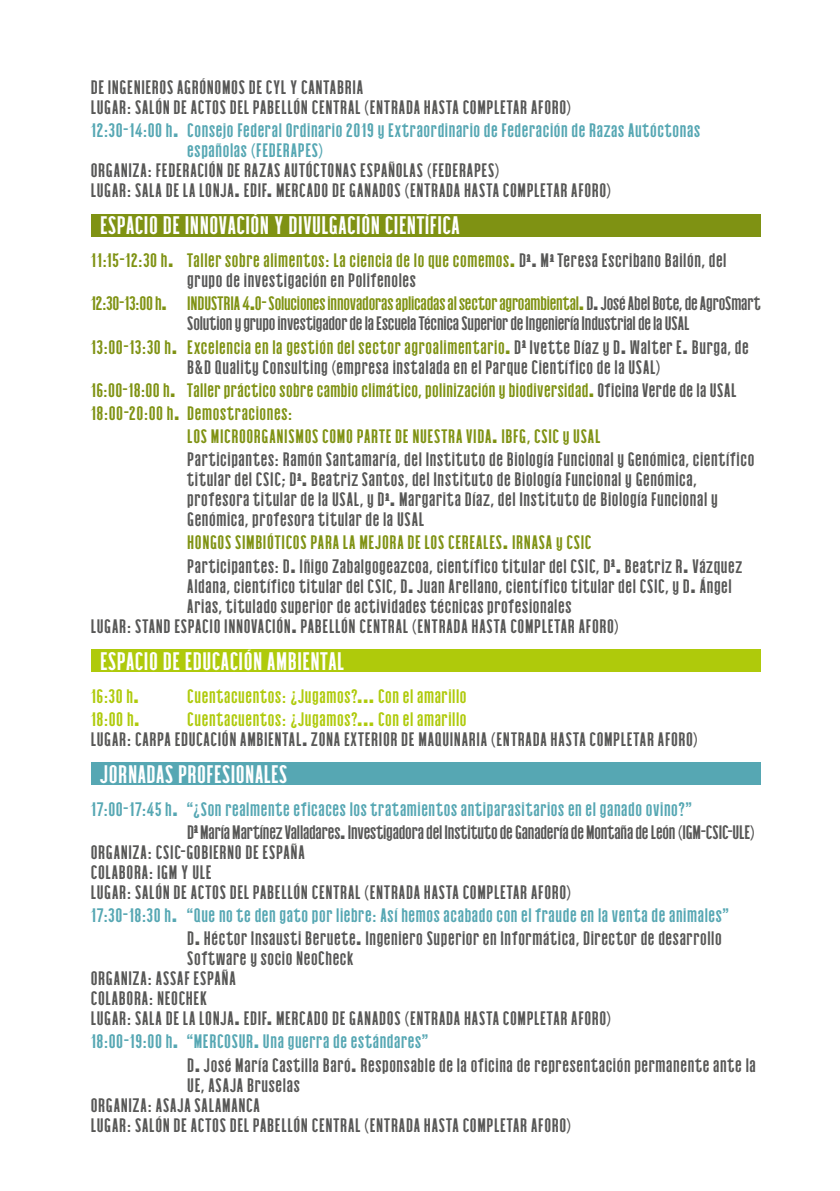
<style>
.page{position:relative;width:840px;height:1191px;background:#fff}
.page>*{position:absolute;margin:0;border:0;box-sizing:border-box;transform-origin:0 0}
.t1{font:26px "Raanan";letter-spacing:.02em;color:#fff}
.t2{font:20px/20px "Raanan";letter-spacing:.03em;color:#575756}
.t3{font:20px/20px "Raanan";letter-spacing:.03em;color:#56a7b3}
.t4{font:20px/20px "Raanan";letter-spacing:-.01em;color:#575756}
.t5{font:20px "Raanan";letter-spacing:.03em;color:#7f9213}
.t6{font:20px "Raanan";letter-spacing:.03em;color:#afca0b}
.s1{color:#7f9213}
.s2{color:#575756}
</style>
<div class="page">
<div style="left:91px;top:214px;width:669px;height:22px;background:#7f9213"></div>
<div style="left:91px;top:649px;width:669px;height:23px;background:#afca0b"></div>
<div style="left:91px;top:762px;width:669px;height:23px;background:#56a7b3"></div>
<p class="t2" style="left:91px;top:77px;width:273px">DE INGENIEROS AGRÓNOMOS DE CYL Y CANTABRIA</p>
<p class="t2" style="left:91px;top:97px;width:482px">LUGAR: SALÓN DE ACTOS DEL PABELLÓN CENTRAL (ENTRADA HASTA COMPLETAR AFORO)</p>
<p class="t3" style="left:187px;top:120px;width:514px;text-indent:-96px">12:30-14:00 h. Consejo Federal Ordinario 2019 y Extraordinario de Federación de Razas Autóctonas españolas (FEDERAPES)</p>
<p class="t2" style="left:91px;top:160px;width:410px">ORGANIZA: FEDERACIÓN DE RAZAS AUTÓCTONAS ESPAÑOLAS (FEDERAPES)</p>
<p class="t2" style="left:91px;top:180px;width:522px">LUGAR: SALA DE LA LONJA. EDIF. MERCADO DE GANADOS (ENTRADA HASTA COMPLETAR AFORO)</p>
<p class="t1" style="left:100px;top:213px;width:361px">ESPACIO DE INNOVACIÓN Y DIVULGACIÓN CIENTÍFICA</p>
<p class="t2" style="left:187px;top:250px;width:540px;text-indent:-96px"><span class="s1">11:15-12:30 h. Taller sobre alimentos: La ciencia de lo que comemos.</span> D<sup>ª</sup>. M<sup>ª</sup> Teresa Escribano Bailón, del grupo de investigación en Polifenoles</p>
<p class="t4" style="left:187px;top:293px;width:574px;text-indent:-96px"><span class="s1">12:30-13:00 h. INDUSTRIA 4.0- Soluciones innovadoras aplicadas al sector agroambiental.</span> D. José Abel Bote, de AgroSmart<br>Solution y grupo investigador de la Escuela Técnica Superior de Ingeniería Industrial de la USAL</p>
<p class="t2" style="left:91px;top:337px;width:659px;text-align:center"><span class="s1">13:00-13:30 h. Excelencia en la gestión del sector agroalimentario.</span> D<sup>ª</sup> Ivette Díaz y D. Walter E. Burga, de<br>B&amp;D Quality Consulting (empresa instalada en el Parque Científico de la USAL)</p>
<p class="t5" style="left:91px;top:380px;width:646px">16:00-18:00 h. Taller práctico sobre cambio climático, polinización y biodiversidad. <span class="s2">Oficina Verde de la USAL</span></p>
<p class="t5" style="left:91px;top:404px;width:203px">18:00-20:00 h. Demostraciones:</p>
<p class="t5" style="left:187px;top:427px;width:414px">LOS MICROORGANISMOS COMO PARTE DE NUESTRA VIDA. IBFG, CSIC y USAL</p>
<p class="t2" style="left:187px;top:449px;width:568px">Participantes: Ramón Santamaría, del Instituto de Biología Funcional y Genómica, científico titular del CSIC; D<sup>ª</sup>. Beatriz Santos, del Instituto de Biología Funcional y Genómica, profesora titular de la USAL, y D<sup>ª</sup>. Margarita Díaz, del Instituto de Biología Funcional y Genómica, profesora titular de la USAL</p>
<p class="t5" style="left:187px;top:533px;width:405px">HONGOS SIMBIÓTICOS PARA LA MEJORA DE LOS CEREALES. IRNASA y CSIC</p>
<p class="t2" style="left:187px;top:555px;width:556px">Participantes: D. Iñigo Zabalgogeazcoa, científico titular del CSIC, D<sup>ª</sup>. Beatriz R. Vázquez<br>Aldana, científico titular del CSIC, D. Juan Arellano, científico titular del CSIC, y D. Ángel<br>Arias, titulado superior de actividades técnicas profesionales</p>
<p class="t2" style="left:91px;top:615px;width:530px">LUGAR: STAND ESPACIO INNOVACIÓN. PABELLÓN CENTRAL (ENTRADA HASTA COMPLETAR AFORO)</p>
<p class="t1" style="left:100px;top:648px;width:245px">ESPACIO DE EDUCACIÓN AMBIENTAL</p>
<p class="t6" style="left:91px;top:686px;width:50px">16:30 h.</p>
<p class="t6" style="left:187px;top:686px;width:281px">Cuentacuentos: ¿Jugamos?... Con el amarillo</p>
<p class="t6" style="left:91px;top:709px;width:50px">18:00 h.</p>
<p class="t6" style="left:187px;top:709px;width:281px">Cuentacuentos: ¿Jugamos?... Con el amarillo</p>
<p class="t2" style="left:91px;top:729px;width:609px">LUGAR: CARPA EDUCACIÓN AMBIENTAL. ZONA EXTERIOR DE MAQUINARIA (ENTRADA HASTA COMPLETAR AFORO)</p>
<p class="t1" style="left:100px;top:761px;width:188px">JORNADAS PROFESIONALES</p>
<p class="t3" style="left:91px;top:799px;width:601px">17:00-17:45 h. “¿Son realmente eficaces los tratamientos antiparasitarios en el ganado ovino?”</p>
<p class="t4" style="left:187px;top:822px;width:569px">D<sup>ª</sup> María Martínez Valladares. Investigadora del Instituto de Ganadería de Montaña de León (IGM-CSIC-ULE)</p>
<p class="t2" style="left:91px;top:842px;width:215px">ORGANIZA: CSIC-GOBIERNO DE ESPAÑA</p>
<p class="t2" style="left:91px;top:862px;width:122px">COLABORA: IGM Y ULE</p>
<p class="t2" style="left:91px;top:882px;width:482px">LUGAR: SALÓN DE ACTOS DEL PABELLÓN CENTRAL (ENTRADA HASTA COMPLETAR AFORO)</p>
<p class="t3" style="left:91px;top:905px;width:639px">17:30-18:30 h. “Que no te den gato por liebre: Así hemos acabado con el fraude en la venta de animales”</p>
<p class="t2" style="left:187px;top:928px;width:535px">D. Héctor Insausti Beruete. Ingeniero Superior en Informática, Director de desarrollo<br>Software y socio NeoCheck</p>
<p class="t2" style="left:91px;top:968px;width:146px">ORGANIZA: ASSAF ESPAÑA</p>
<p class="t2" style="left:91px;top:988px;width:117px">COLABORA: NEOCHEK</p>
<p class="t2" style="left:91px;top:1008px;width:522px">LUGAR: SALA DE LA LONJA. EDIF. MERCADO DE GANADOS (ENTRADA HASTA COMPLETAR AFORO)</p>
<p class="t3" style="left:91px;top:1031px;width:338px">18:00-19:00 h. “MERCOSUR. Una guerra de estándares”</p>
<p class="t2" style="left:187px;top:1054px;width:569px">D. José María Castilla Baró. Responsable de la oficina de representación permanente ante la<br>UE, ASAJA Bruselas</p>
<p class="t2" style="left:91px;top:1094px;width:170px">ORGANIZA: ASAJA SALAMANCA</p>
<p class="t2" style="left:91px;top:1114px;width:482px">LUGAR: SALÓN DE ACTOS DEL PABELLÓN CENTRAL (ENTRADA HASTA COMPLETAR AFORO)</p>
</div>
